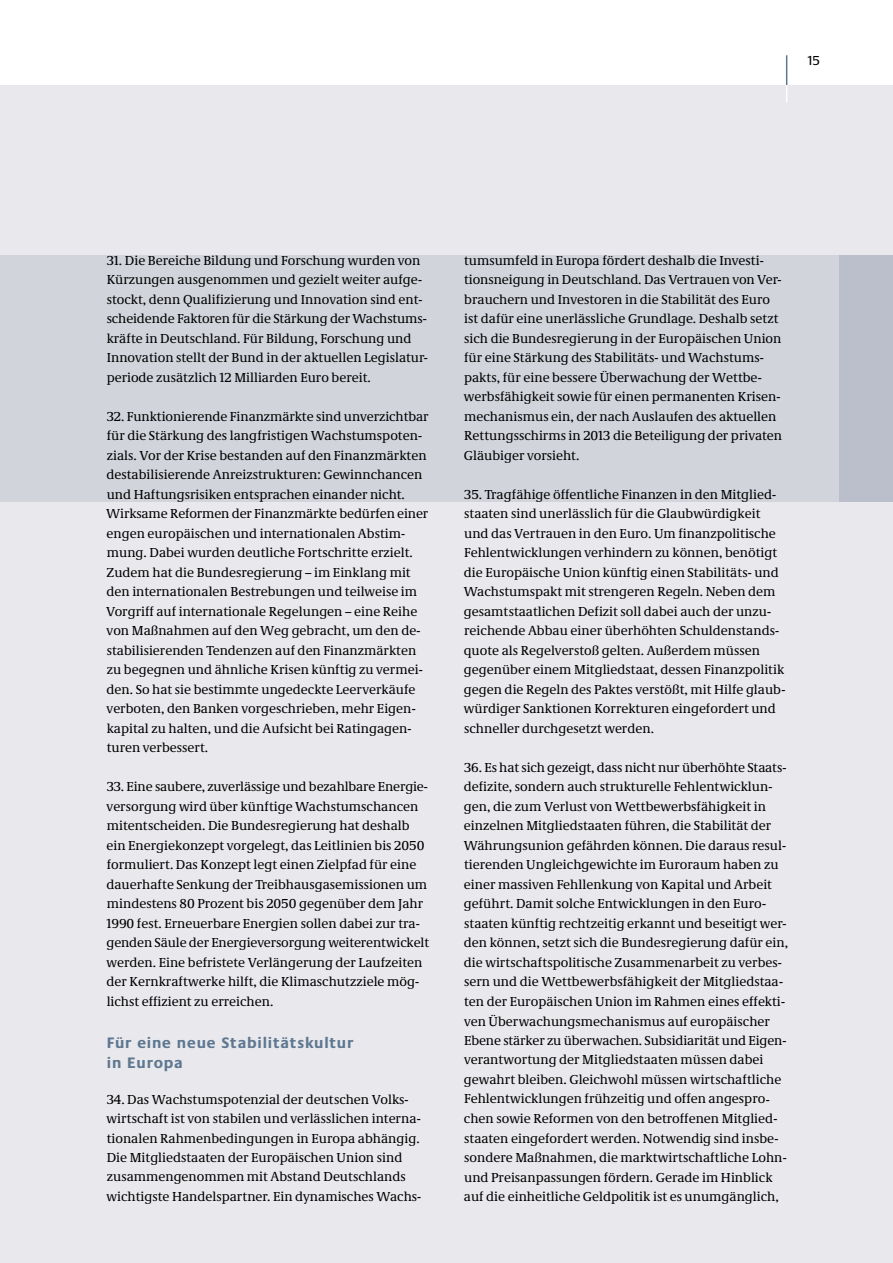
<style>
.page{position:relative;width:893px;height:1263px;background:#fff}
.page>*{position:absolute;margin:0;border:0;box-sizing:border-box;transform-origin:0 0}
.t1{font:700 15.75px/19.5px "Neue Praxis";letter-spacing:.05em;color:#5f7891}
.t2{font:13.5px/19.5px "Neue Demos";color:#000}
.t3{font:13.5px "Neue Praxis";color:#000}
</style>
<div class="page">
<div style="left:0;top:85px;width:893px;height:1178px;background:#e9e9ed"></div>
<div style="left:0;top:255px;width:893px;height:247px;background:#d2d4dc"></div>
<div style="left:840px;top:255px;width:53px;height:247px;background:#babfcb"></div>
<hr style="left:786px;top:55px;width:1px;height:30px;background:#5f7891">
<svg style="left:786px;top:85px;width:1px;height:17px"></svg>
<p class="t3" style="left:808px;top:53px;width:13px">15</p>
<p class="t2" style="left:107px;top:250px;width:323px">31. Die Bereiche Bildung und Forschung wurden von Kürzungen ausgenommen und gezielt weiter aufge&shy;stockt, denn Qualifizierung und Innovation sind ent&shy;scheidende Faktoren für die Stärkung der Wachstums&shy;kräfte in Deutschland. Für Bildung, Forschung und Innovation stellt der Bund in der aktuellen Legislatur&shy;periode zusätzlich 12 Milliarden Euro bereit.</p>
<p class="t2" style="left:106px;top:406px;width:324px">32. Funktionierende Finanzmärkte sind unverzichtbar für die Stärkung des langfristigen Wachstumspoten&shy;zials. Vor der Krise bestanden auf den Finanzmärkten destabilisierende Anreizstrukturen: Gewinnchancen und Haftungsrisiken entsprachen einander nicht.<br>Wirksame Reformen der Finanzmärkte bedürfen einer engen europäischen und internationalen Abstim&shy;mung. Dabei wurden deutliche Fortschritte erzielt.<br>Zudem hat die Bundesregierung – im Einklang mit den internationalen Bestrebungen und teilweise im Vorgriff auf internationale Regelungen – eine Reihe von Maßnahmen auf den Weg gebracht, um den de&shy;stabilisierenden Tendenzen auf den Finanzmärkten zu begegnen und ähnliche Krisen künftig zu vermei&shy;den. So hat sie bestimmte ungedeckte Leerverkäufe verboten, den Banken vorgeschrieben, mehr Eigen&shy;kapital zu halten, und die Aufsicht bei Ratingagen&shy;turen verbessert.</p>
<p class="t2" style="left:106px;top:777px;width:324px">33. Eine saubere, zuverlässige und bezahlbare Energie&shy;versorgung wird über künftige Wachstumschancen mitentscheiden. Die Bundesregierung hat deshalb ein Energiekonzept vorgelegt, das Leitlinien bis 2050 formuliert. Das Konzept legt einen Zielpfad für eine dauerhafte Senkung der Treibhausgasemissionen um mindestens 80 Prozent bis 2050 gegenüber dem Jahr 1990 fest. Erneuerbare Energien sollen dabei zur tra&shy;genden Säule der Energieversorgung weiterentwickelt werden. Eine befristete Verlängerung der Laufzeiten der Kernkraftwerke hilft, die Klimaschutzziele mög&shy;lichst effizient zu erreichen.</p>
<h4 class="t1" style="left:107px;top:1033px;width:248px">Für eine neue Stabilitätskultur in Europa</h4>
<p class="t2" style="left:107px;top:1089px;width:316px">34. Das Wachstumspotenzial der deutschen Volks&shy;wirtschaft ist von stabilen und verlässlichen interna&shy;tionalen Rahmenbedingungen in Europa abhängig.<br>Die Mitgliedstaaten der Europäischen Union sind zusammengenommen mit Abstand Deutschlands wichtigste Handelspartner. Ein dynamisches Wachs-</p>
<p class="t2" style="left:464px;top:250px;width:320px">tumsumfeld in Europa fördert deshalb die Investi&shy;tionsneigung in Deutschland. Das Vertrauen von Ver&shy;brauchern und Investoren in die Stabilität des Euro ist dafür eine unerlässliche Grundlage. Deshalb setzt sich die Bundesregierung in der Europäischen Union für eine Stärkung des Stabilitäts- und Wachstums&shy;pakts, für eine bessere Überwachung der Wettbe&shy;werbsfähigkeit sowie für einen permanenten Krisen&shy;mechanismus ein, der nach Auslaufen des aktuellen Rettungsschirms in 2013 die Beteiligung der privaten Gläubiger vorsieht.</p>
<p class="t2" style="left:464px;top:484px;width:323px">35. Tragfähige öffentliche Finanzen in den Mitglied&shy;staaten sind unerlässlich für die Glaubwürdigkeit und das Vertrauen in den Euro. Um finanzpolitische Fehlentwicklungen verhindern zu können, benötigt die Europäische Union künftig einen Stabilitäts- und Wachstumspakt mit strengeren Regeln. Neben dem gesamtstaatlichen Defizit soll dabei auch der unzu&shy;reichende Abbau einer überhöhten Schuldenstands&shy;quote als Regelverstoß gelten. Außerdem müssen gegenüber einem Mitgliedstaat, dessen Finanzpolitik gegen die Regeln des Paktes verstößt, mit Hilfe glaub&shy;würdiger Sanktionen Korrekturen eingefordert und schneller durchgesetzt werden.</p>
<p class="t2" style="left:464px;top:757px;width:326px">36. Es hat sich gezeigt, dass nicht nur überhöhte Staats&shy;defizite, sondern auch strukturelle Fehlentwicklun&shy;gen, die zum Verlust von Wettbewerbsfähigkeit in einzelnen Mitgliedstaaten führen, die Stabilität der Währungsunion gefährden können. Die daraus resul&shy;tierenden Ungleichgewichte im Euroraum haben zu einer massiven Fehllenkung von Kapital und Arbeit geführt. Damit solche Entwicklungen in den Euro&shy;staaten künftig rechtzeitig erkannt und beseitigt wer&shy;den können, setzt sich die Bundesregierung dafür ein, die wirtschaftspolitische Zusammenarbeit zu verbes&shy;sern und die Wettbewerbsfähigkeit der Mitgliedstaa&shy;ten der Europäischen Union im Rahmen eines effekti&shy;ven Überwachungsmechanismus auf europäischer Ebene stärker zu überwachen. Subsidiarität und Eigen&shy;verantwortung der Mitgliedstaaten müssen dabei gewahrt bleiben. Gleichwohl müssen wirtschaftliche Fehlentwicklungen frühzeitig und offen angespro&shy;chen sowie Reformen von den betroffenen Mitglied&shy;staaten eingefordert werden. Notwendig sind insbe&shy;sondere Maßnahmen, die marktwirtschaftliche Lohn&shy;und Preisanpassungen fördern. Gerade im Hinblick auf die einheitliche Geldpolitik ist es unumgänglich,</p>
</div>
